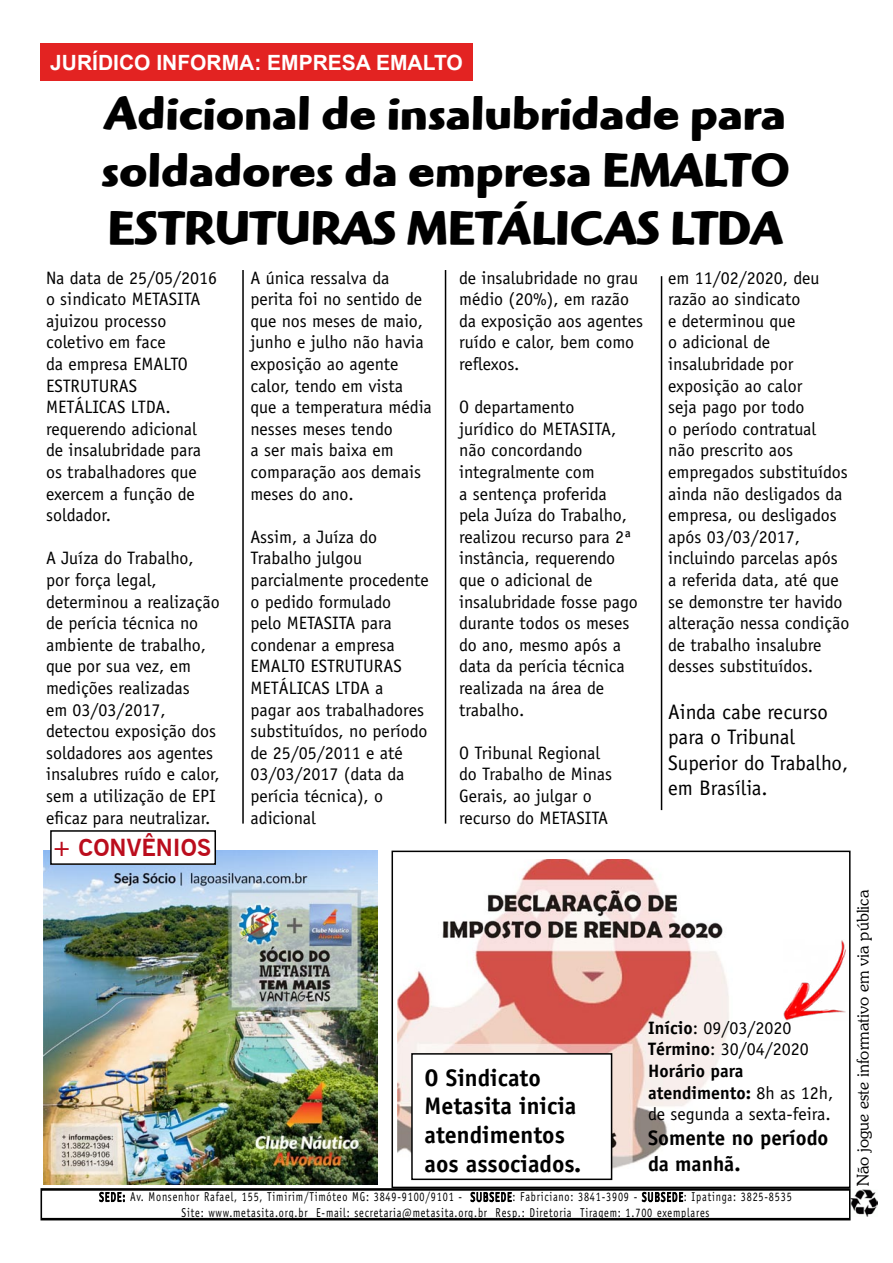
<style>
.page{position:relative;width:893px;height:1263px;background:#fff}
.page>*{position:absolute;margin:0;border:0;box-sizing:border-box;transform-origin:0 0}
.t1{font:48px/57.6px "Highlander OSITCTT Bold";color:#000;text-align:justify}
.t2{font:700 24px/28.8px "Officina Sans";color:#000}
.t3{font:700 24px "Reporter";color:#bb0d1d}
.t4{font:21px/25.2px "Officina Sans";color:#000}
.t5{font:700 21px "Arial";color:#fff}
.t6{font:700 21px/25.2px "Officina Sans";color:#000}
.t7{font:18px/21.6px "Officina Sans";color:#000}
.t8{font:300 16.5px "Souvenir IT Cby BT";color:#000}
.t9{font:12.9px/15.5px "Officina Sans";letter-spacing:.08em;color:#000;text-align:center;scale:.79 1}
.s1{font-weight:700}
</style>
<div class="page">
<div style="left:392px;top:850px;width:458px;height:338px;border:2px solid #000"></div>
<img style="left:851px;top:1190px;width:26px;height:26px">
<img style="left:783px;top:940px;width:65px;height:81px">
<div style="left:40px;top:44px;width:432px;height:37px;background:#e32322"></div>
<svg style="left:99px;top:1192px;width:26px;height:10px"></svg>
<svg style="left:470px;top:1192px;width:42px;height:10px"></svg>
<svg style="left:642px;top:1192px;width:41px;height:10px"></svg>
<div style="left:40px;top:1188px;width:811px;height:32px;border:2px solid #000"></div>
<img style="left:44px;top:851px;width:334px;height:333px">
<div style="left:51px;top:831px;width:164px;height:33px;background:#fff"></div>
<div style="left:50px;top:830px;width:166px;height:35px;border:2px solid #000"></div>
<hr style="left:242px;top:270px;width:2px;height:554px;background:#000">
<hr style="left:445px;top:270px;width:1px;height:554px;background:#000">
<hr style="left:661px;top:276px;width:1px;height:534px;background:#000">
<img style="left:398px;top:859px;width:331px;height:322px">
<div style="left:412px;top:1054px;width:200px;height:125px;background:#fff"></div>
<div style="left:411px;top:1053px;width:201px;height:127px;border:2px solid #000"></div>
<p class="t5" style="left:50px;top:49px;width:414px">JURÍDICO INFORMA: EMPRESA EMALTO</p>
<h1 class="t1" style="left:101px;top:84px;width:690px">Adicional de insalubridade para soldadores da empresa EMALTO ESTRUTURAS METÁLICAS LTDA</h1>
<p class="t7" style="left:46px;top:267px;width:173px">Na data de 25/05/2016 o sindicato METASITA ajuizou processo coletivo em face<br>da empresa EMALTO<br>ESTRUTURAS<br>METÁLICAS LTDA. requerendo adicional de insalubridade para os trabalhadores que exercem a função de soldador.</p>
<p class="t7" style="left:46px;top:547px;width:175px">A Juíza do Trabalho, por força legal, determinou a realização de perícia técnica no ambiente de trabalho, que por sua vez, em medições realizadas<br>em 03/03/2017, detectou exposição dos soldadores aos agentes insalubres ruído e calor, sem a utilização de EPI eficaz para neutralizar.</p>
<p class="t7" style="left:251px;top:267px;width:183px">A única ressalva da perita foi no sentido de que nos meses de maio, junho e julho não havia exposição ao agente calor, tendo em vista que a temperatura média nesses meses tendo<br>a ser mais baixa em comparação aos demais meses do ano.</p>
<p class="t7" style="left:251px;top:526px;width:180px">Assim, a Juíza do<br>Trabalho julgou parcialmente procedente o pedido formulado<br>pelo METASITA para condenar a empresa<br>EMALTO ESTRUTURAS<br>METÁLICAS LTDA a<br>pagar aos trabalhadores substituídos, no período de 25/05/2011 e até<br>03/03/2017 (data da perícia técnica), o adicional</p>
<p class="t7" style="left:459px;top:267px;width:186px">de insalubridade no grau médio (20%), em razão da exposição aos agentes ruído e calor, bem como reflexos.</p>
<p class="t7" style="left:459px;top:396px;width:180px">O departamento<br>jurídico do METASITA, não concordando integralmente com<br>a sentença proferida pela Juíza do Trabalho, realizou recurso para 2ª instância, requerendo que o adicional de insalubridade fosse pago durante todos os meses do ano, mesmo após a data da perícia técnica realizada na área de trabalho.</p>
<p class="t7" style="left:459px;top:742px;width:155px">O Tribunal Regional do Trabalho de Minas<br>Gerais, ao julgar o recurso do METASITA</p>
<p class="t7" style="left:668px;top:267px;width:183px">em 11/02/2020, deu razão ao sindicato<br>e determinou que<br>o adicional de insalubridade por exposição ao calor<br>seja pago por todo<br>o período contratual<br>não prescrito aos empregados substituídos ainda não desligados da empresa, ou desligados após 03/03/2017, incluindo parcelas após a referida data, até que se demonstre ter havido alteração nessa condição de trabalho insalubre desses substituídos.</p>
<p class="t4" style="left:668px;top:699px;width:182px">Ainda cabe recurso para o Tribunal<br>Superior do Trabalho, em Brasília.</p>
<h2 class="t3" style="left:52px;top:832px;width:161px">+ CONVÊNIOS</h2>
<h2 class="t2" style="left:424px;top:1063px;width:158px">O Sindicato<br>Metasita inicia atendimentos aos associados.</h2>
<p class="t7" style="left:648px;top:1017px;width:187px"><span class="s1">Início</span>: 09/03/2020<br><span class="s1">Término</span>: 30/04/2020<br><span class="s1">Horário para atendimento:</span> 8h as 12h, de segunda a sexta-feira.</p>
<p class="t6" style="left:648px;top:1125px;width:182px">Somente no período da manhã.</p>
<p class="t9" style="left:99px;top:1189px;width:878px">SEDE: Av. Monsenhor Rafael, 155, Timirim/Timóteo MG: 3849-9100/9101 - SUBSEDE: Fabriciano: 3841-3909 - SUBSEDE: Ipatinga: 3825-8535<br>Site: www.metasita.org.br E-mail: secretaria@metasita.org.br Resp.: Diretoria Tiragem: 1.700 exemplares</p>
<p class="t8" style="left:853px;top:1186px;width:298px;rotate:-90deg">Não jogue este informativo em via pública</p>
</div>
